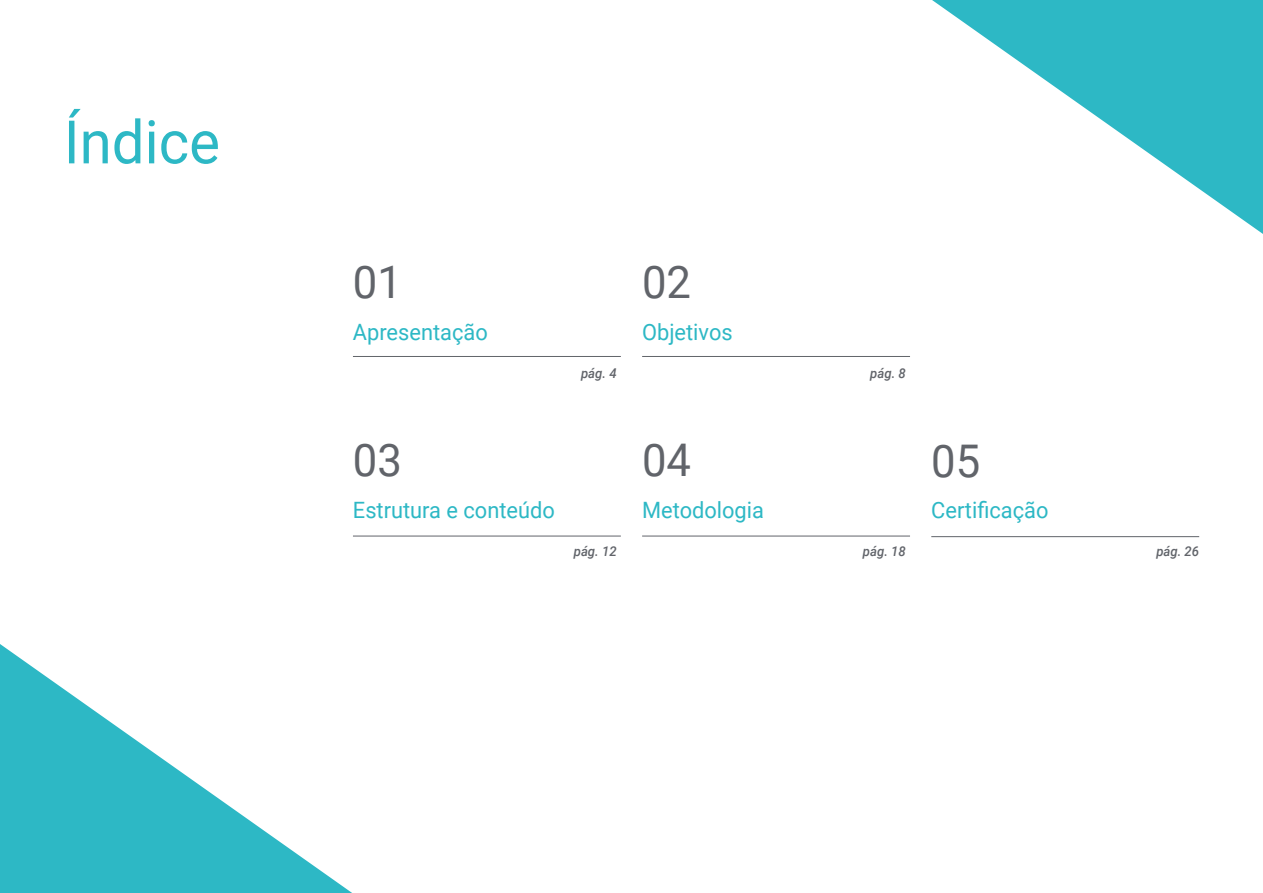
<style>
.page{position:relative;width:1263px;height:893px;background:#fff}
.page>*{position:absolute;margin:0;border:0;box-sizing:border-box;transform-origin:0 0}
.t1{font:60px "Roboto";color:#2db8c5}
.t2{font:45px "Roboto";color:#61646a}
.t3{font:22.5px "Roboto";color:#2db8c5}
.t4{font:italic 500 13.5px "Roboto";color:#61646a}
</style>
<div class="page">
<svg style="left:0;top:644px;width:352px;height:249px"></svg>
<svg style="left:932px;top:0;width:331px;height:234px"></svg>
<hr style="left:931px;top:536px;width:268px;height:1px;background:#61646a">
<hr style="left:353px;top:356px;width:268px;height:1px;background:#61646a">
<hr style="left:642px;top:536px;width:268px;height:1px;background:#61646a">
<hr style="left:353px;top:536px;width:268px;height:1px;background:#61646a">
<hr style="left:642px;top:356px;width:268px;height:1px;background:#61646a">
<h1 class="t1" style="left:64px;top:100px;width:158px">Índice</h1>
<h2 class="t2" style="left:353px;top:250px;width:51px">01</h2>
<h2 class="t2" style="left:642px;top:250px;width:51px">02</h2>
<p class="t3" style="left:353px;top:316px;width:136px">Apresentação</p>
<p class="t3" style="left:642px;top:316px;width:92px">Objetivos</p>
<p class="t4" style="left:581px;top:363px;width:37px">pág. 4</p>
<h2 class="t2" style="left:353px;top:429px;width:51px">03</h2>
<h2 class="t2" style="left:642px;top:429px;width:51px">04</h2>
<p class="t3" style="left:353px;top:494px;width:203px">Estrutura e conteúdo</p>
<p class="t3" style="left:642px;top:494px;width:123px">Metodologia</p>
<p class="t4" style="left:870px;top:363px;width:37px">pág. 8</p>
<p class="t4" style="left:574px;top:542px;width:44px">pág. 12</p>
<p class="t4" style="left:863px;top:542px;width:44px">pág. 18</p>
<h2 class="t2" style="left:931px;top:429px;width:51px">05</h2>
<p class="t3" style="left:931px;top:494px;width:119px">Certificação</p>
<p class="t4" style="left:1156px;top:542px;width:44px">pág. 26</p>
</div>
